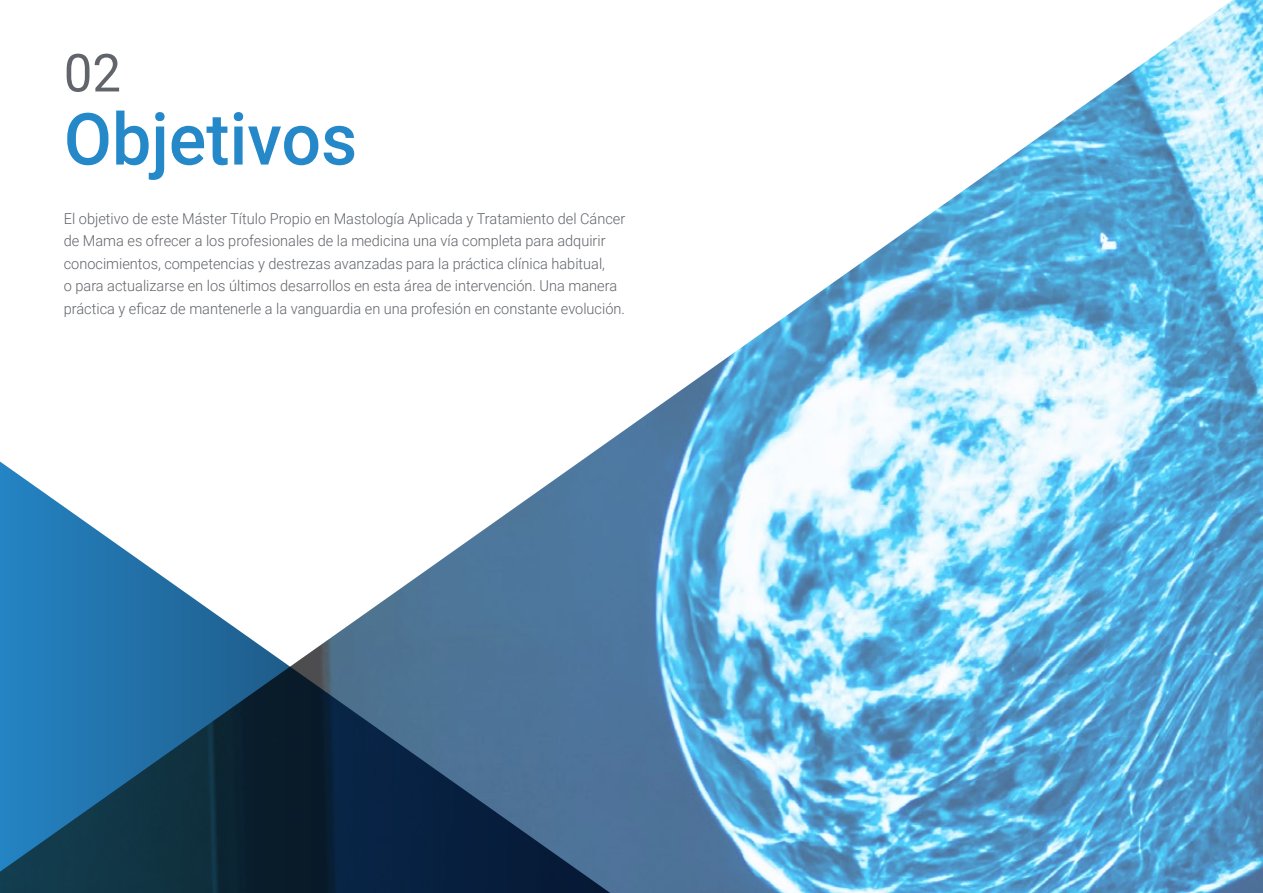
<style>
.page{position:relative;width:1263px;height:893px;background:#fff}
.page>*{position:absolute;margin:0;border:0;box-sizing:border-box;transform-origin:0 0}
.t1{font:500 72px "Roboto";color:#2488c9}
.t2{font:52.5px "Roboto";color:#61646a}
.t3{font:300 15px/22.5px "Roboto";color:#61646a}
</style>
<div class="page">
<img style="left:602px;top:0;width:661px;height:893px">
<svg style="left:0;top:446px;width:640px;height:447px"></svg>
<h2 class="t2" style="left:64px;top:36px;width:59px">02</h2>
<h1 class="t1" style="left:64px;top:89px;width:295px">Objetivos</h1>
<p class="t3" style="left:64px;top:207px;width:563px">El objetivo de este Máster Título Propio en Mastología Aplicada y Tratamiento del Cáncer de Mama es ofrecer a los profesionales de la medicina una vía completa para adquirir conocimientos, competencias y destrezas avanzadas para la práctica clínica habitual,<br>o para actualizarse en los últimos desarrollos en esta área de intervención. Una manera práctica y eficaz de mantenerle a la vanguardia en una profesión en constante evolución.</p>
</div>
